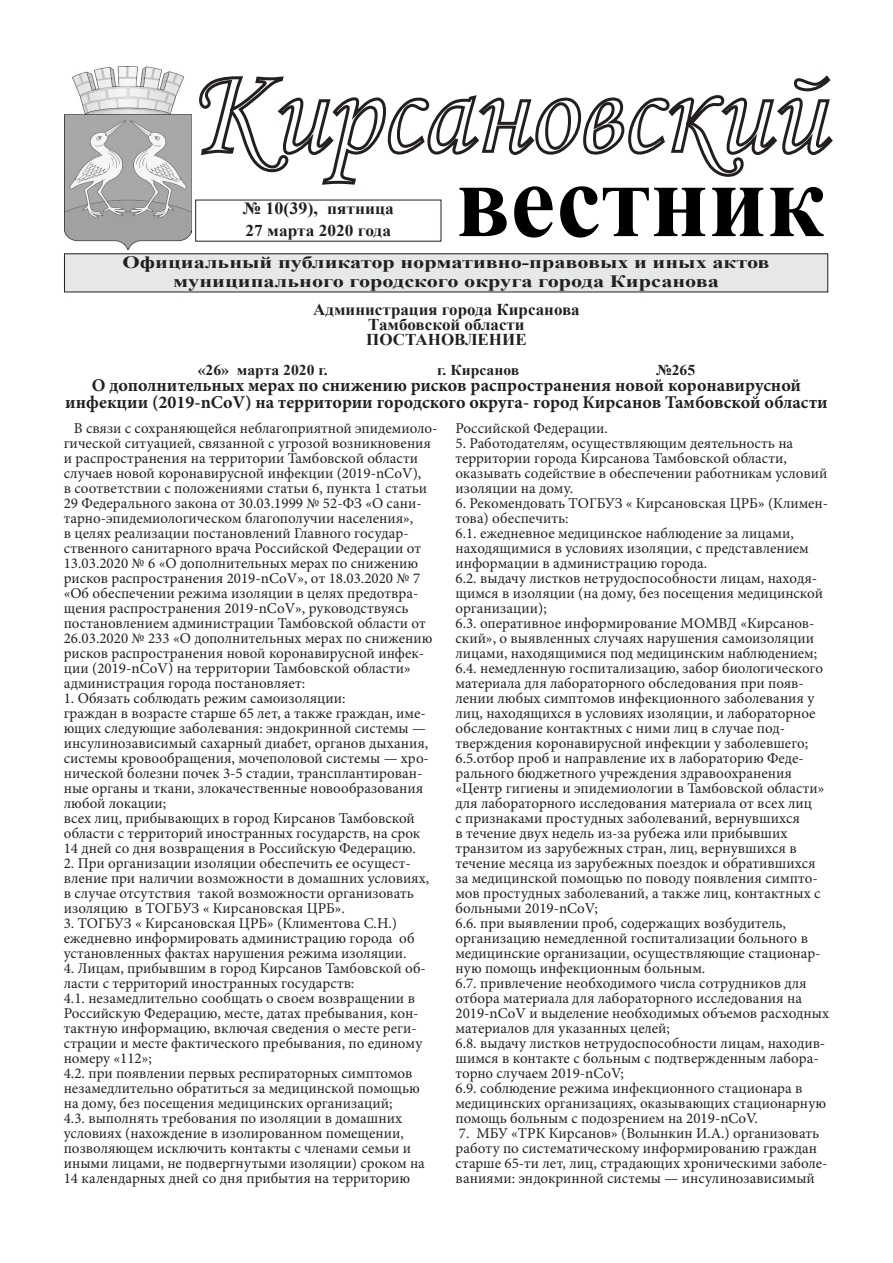
<style>
.page{position:relative;width:893px;height:1263px;background:#fff}
.page>*{position:absolute;margin:0;border:0;box-sizing:border-box;transform-origin:0 0}
.t1{font:700 105.9px "Times New Roman";color:#000;scale:.95 1}
.t2{font:700 18px/16.5px "Minion Pro";color:#231f20;text-align:center}
.t3{font:700 17.25px "Times New Roman";color:#231f20;scale:1.29 1}
.t4{font:700 17.1px "Times New Roman";color:#231f20;scale:1.05 1}
.t5{font:700 16.5px "Times New Roman";color:#231f20}
.t6{font:700 16.5px "Times New Roman";color:#231f20;scale:1.05 1}
.t7{font:15px/15px "Minion Pro";color:#231f20}
.t8{font:700 15px "Times New Roman";color:#231f20;scale:1.04 1}
</style>
<div class="page">
<svg style="left:199px;top:75px;width:634px;height:110px"></svg>
<img style="left:65px;top:67px;width:126px;height:183px">
<div style="left:64px;top:254px;width:764px;height:38px;background:#e6e7e9"></div>
<p class="t1" style="left:456px;top:127px;width:390px">вестник</p>
<p class="t3" style="left:123px;top:250px;width:503px">Официальный публикатор нормативно-правовых и иных актов</p>
<p class="t3" style="left:173px;top:269px;width:425px">муниципального городского округа города Кирсанова</p>
<p class="t5" style="left:313px;top:298px;width:268px">Администрация города Кирсанова</p>
<p class="t5" style="left:368px;top:313px;width:158px">Тамбовской области</p>
<p class="t5" style="left:366px;top:328px;width:162px">ПОСТАНОВЛЕНИЕ</p>
<p class="t8" style="left:198px;top:359px;width:126px">«26» марта 2020 г.</p>
<p class="t8" style="left:437px;top:359px;width:80px">г. Кирсанов</p>
<p class="t8" style="left:656px;top:359px;width:39px">№265</p>
<p class="t2" style="left:65px;top:377px;width:764px">О дополнительных мерах по снижению рисков распространения новой коронавирусной инфекции (2019-nCоV) на территории городского округа- город Кирсанов Тамбовской области</p>
<p class="t7" style="left:64px;top:420px;width:375px;text-indent:10px">В связи с сохраняющейся неблагоприятной эпидемиоло&shy;гической ситуацией, связанной с угрозой возникновения и распространения на территории Тамбовской области случаев новой коронавирусной инфекции (2019-nCoV),<br>в соответствии с положениями статьи 6, пункта 1 статьи 29 Федерального закона от 30.03.1999 № 52-ФЗ «О сани&shy;тарно-эпидемиологическом благополучии населения»,<br>в целях реализации постановлений Главного государ&shy;ственного санитарного врача Российской Федерации от 13.03.2020 № 6 «О дополнительных мерах по снижению рисков распространения 2019-nCoV», от 18.03.2020 № 7 «Об обеспечении режима изоляции в целях предотвра&shy;щения распространения 2019-nCoV», руководствуясь постановлением администрации Тамбовской области от 26.03.2020 № 233 «О дополнительных мерах по снижению рисков распространения новой коронавирусной инфек&shy;ции (2019-nCoV) на территории Тамбовской области» администрация города постановляет:</p>
<p class="t7" style="left:64px;top:690px;width:283px">1. Обязать соблюдать режим самоизоляции:</p>
<p class="t7" style="left:64px;top:705px;width:367px">граждан в возрасте старше 65 лет, а также граждан, име&shy;ющих следующие заболевания: эндокринной системы — инсулинозависимый сахарный диабет, органов дыхания, системы кровообращения, мочеполовой системы — хро&shy;нической болезни почек 3-5 стадии, трансплантирован&shy;ные органы и ткани, злокачественные новообразования любой локации;</p>
<p class="t7" style="left:64px;top:810px;width:358px">всех лиц, прибывающих в город Кирсанов Тамбовской области с территорий иностранных государств, на срок<br>14 дней со дня возвращения в Российскую Федерацию.</p>
<p class="t7" style="left:64px;top:855px;width:367px">2. При организации изоляции обеспечить ее осущест&shy;вление при наличии возможности в домашних условиях, в случае отсутствия такой возможности организовать изоляцию в ТОГБУЗ « Кирсановская ЦРБ».</p>
<p class="t7" style="left:64px;top:915px;width:352px">3. ТОГБУЗ « Кирсановская ЦРБ» (Климентова С.Н.) ежедневно информировать администрацию города об установленных фактах нарушения режима изоляции.</p>
<p class="t7" style="left:64px;top:960px;width:364px">4. Лицам, прибывшим в город Кирсанов Тамбовской об&shy;ласти с территорий иностранных государств:</p>
<p class="t7" style="left:64px;top:990px;width:360px">4.1. незамедлительно сообщать о своем возвращении в Российскую Федерацию, месте, датах пребывания, кон&shy;тактную информацию, включая сведения о месте реги&shy;страции и месте фактического пребывания, по единому номеру «112»;</p>
<p class="t7" style="left:64px;top:1065px;width:357px">4.2. при появлении первых респираторных симптомов незамедлительно обратиться за медицинской помощью на дому, без посещения медицинских организаций;</p>
<p class="t7" style="left:64px;top:1110px;width:363px">4.3. выполнять требования по изоляции в домашних условиях (нахождение в изолированном помещении, позволяющем исключить контакты с членами семьи и иными лицами, не подвергнутыми изоляции) сроком на 14 календарных дней со дня прибытия на территорию</p>
<p class="t4" style="left:243px;top:196px;width:73px">№ 10(39),</p>
<p class="t6" style="left:246px;top:219px;width:140px">27 марта 2020 года</p>
<p class="t6" style="left:327px;top:197px;width:65px">пятница</p>
<p class="t7" style="left:455px;top:420px;width:154px">Российской Федерации.</p>
<p class="t7" style="left:455px;top:435px;width:373px">5. Работодателям, осуществляющим деятельность на территории города Кирсанова Тамбовской области, оказывать содействие в обеспечении работникам условий изоляции на дому.</p>
<p class="t7" style="left:455px;top:495px;width:374px">6. Рекомендовать ТОГБУЗ « Кирсановская ЦРБ» (Климен&shy;това) обеспечить:</p>
<p class="t7" style="left:455px;top:525px;width:355px">6.1. ежедневное медицинское наблюдение за лицами, находящимися в условиях изоляции, с представлением информации в администрацию города.</p>
<p class="t7" style="left:455px;top:570px;width:369px">6.2. выдачу листков нетрудоспособности лицам, находя&shy;щимся в изоляции (на дому, без посещения медицинской организации);</p>
<p class="t7" style="left:455px;top:615px;width:363px">6.3. оперативное информирование МОМВД «Кирсанов&shy;ский», о выявленных случаях нарушения самоизоляции лицами, находящимися под медицинским наблюдением;</p>
<p class="t7" style="left:455px;top:660px;width:369px">6.4. немедленную госпитализацию, забор биологического материала для лабораторного обследования при появ&shy;лении любых симптомов инфекционного заболевания у лиц, находящихся в условиях изоляции, и лабораторное обследование контактных с ними лиц в случае под&shy;тверждения коронавирусной инфекции у заболевшего;</p>
<p class="t7" style="left:455px;top:750px;width:370px">6.5.отбор проб и направление их в лабораторию Феде&shy;рального бюджетного учреждения здравоохранения «Центр гигиены и эпидемиологии в Тамбовской области» для лабораторного исследования материала от всех лиц<br>с признаками простудных заболеваний, вернувшихся<br>в течение двух недель из-за рубежа или прибывших транзитом из зарубежных стран, лиц, вернувшихся в течение месяца из зарубежных поездок и обратившихся за медицинской помощью по поводу появления симпто&shy;мов простудных заболеваний, а также лиц, контактных с больными 2019-nCоV;</p>
<p class="t7" style="left:455px;top:915px;width:367px">6.6. при выявлении проб, содержащих возбудитель, организацию немедленной госпитализации больного в медицинские организации, осуществляющие стационар&shy;ную помощь инфекционным больным.</p>
<p class="t7" style="left:455px;top:975px;width:375px">6.7. привлечение необходимого числа сотрудников для отбора материала для лабораторного исследования на 2019-nCоV и выделение необходимых объемов расходных материалов для указанных целей;</p>
<p class="t7" style="left:455px;top:1035px;width:371px">6.8. выдачу листков нетрудоспособности лицам, находив&shy;шимся в контакте с больным с подтвержденным лабора&shy;торно случаем 2019-nCоV;</p>
<p class="t7" style="left:455px;top:1080px;width:372px">6.9. соблюдение режима инфекционного стационара в медицинских организациях, оказывающих стационарную помощь больным с подозрением на 2019-nCоV.</p>
<p class="t7" style="left:455px;top:1125px;width:374px">7. МБУ «ТРК Кирсанов» (Волынкин И.А.) организовать работу по систематическому информированию граждан старше 65-ти лет, лиц, страдающих хроническими заболе&shy;ваниями: эндокринной системы — инсулинозависимый</p>
</div>
